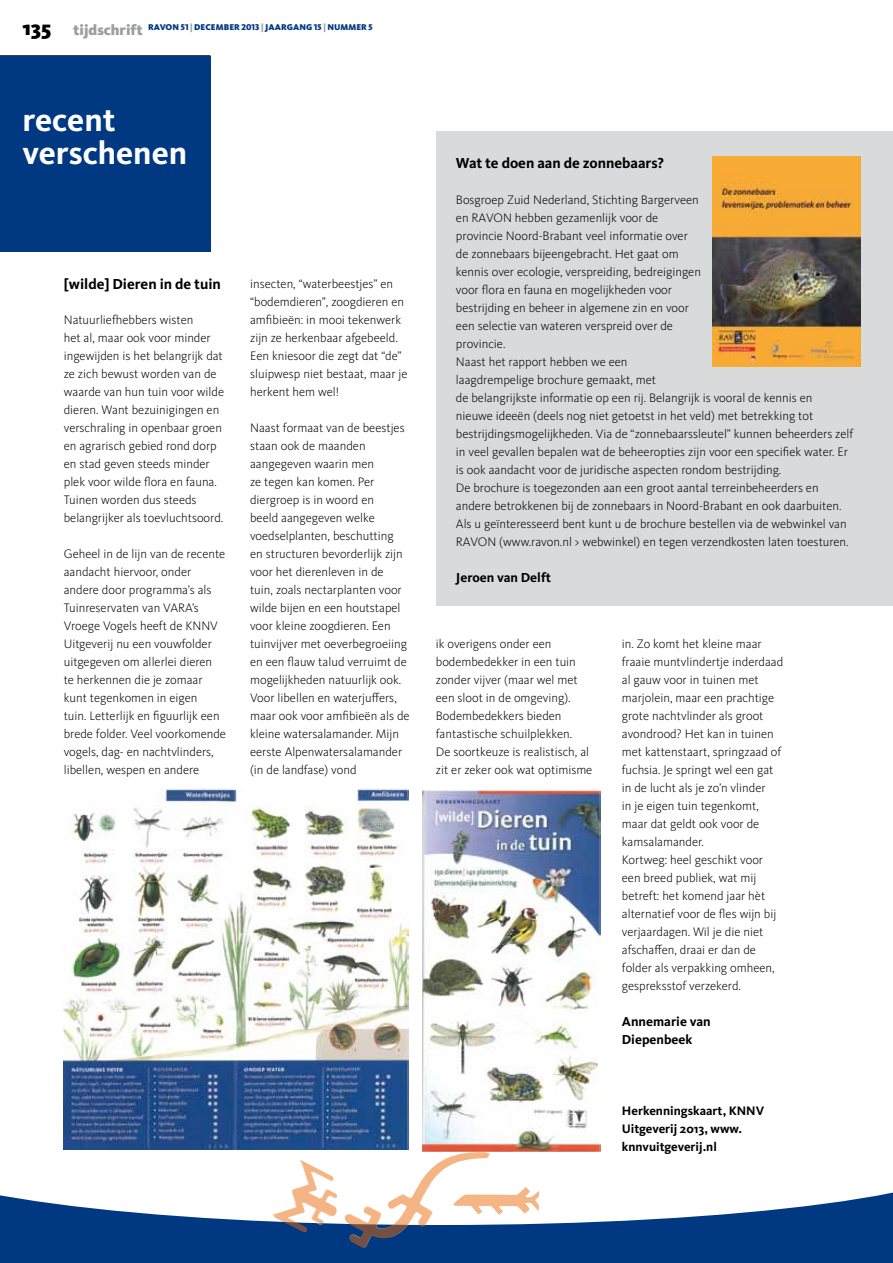
<style>
.page{position:relative;width:893px;height:1263px;background:#fff}
.page>*{position:absolute;margin:0;border:0;box-sizing:border-box;transform-origin:0 0}
.t1{font:700 33px/33px "Kievit OT";color:#fff}
.t2{font:700 15px "Kievit OT";color:#000}
.t3{font:700 13.5px/18px "Kievit OT";color:#000}
.t4{font:300 12.75px/18px "Kievit OT";color:#000}
.t5{font:700 12.75px/18px "Kievit OT";color:#000}
.t6{font:900 8.7px "Kievit OT";letter-spacing:.01em;color:#003882}
.s1{font-size:21px;color:#000}
.s2{font-size:15px;color:#9c9e9f}
.s3{color:#9c9e9f}
</style>
<div class="page">
<hr style="left:0;top:55px;width:210px;height:1px;background:#000">
<div style="left:0;top:1113px;width:893px;height:150px;background:#003882"></div>
<svg style="left:0;top:1080px;width:893px;height:145px;fill:#fff"></svg>
<img style="left:300px;top:1160px;width:7px;height:25px">
<img style="left:457px;top:1187px;width:68px;height:13px">
<img style="left:441px;top:1151px;width:34px;height:10px">
<div style="left:885px;top:1106px;width:8px;height:20px;background:#fff"></div>
<div style="left:436px;top:131px;width:457px;height:474px;background:#d9dadb"></div>
<div style="left:0;top:56px;width:210px;height:195px;background:#003882"></div>
<img style="left:713px;top:156px;width:148px;height:210px">
<img style="left:64px;top:788px;width:345px;height:361px">
<img style="left:423px;top:789px;width:178px;height:362px">
<p class="t6" style="left:22px;top:21px;width:254px"><span class="s1">135</span> <span class="s2">TIJDSCHRIFT</span> RAVON 51 <span class="s3">|</span> DECEMBER 2013 <span class="s3">|</span> JAAR</p>
<p class="t6" style="left:287px;top:21px;width:88px">GANG 15 <span class="s3">|</span> N UMMER 5</p>
<h1 class="t1" style="left:23px;top:104px;width:166px">recent verschenen</h1>
<p class="t2" style="left:64px;top:274px;width:159px">[wilde] Dieren in de tuin</p>
<p class="t4" style="left:64px;top:311px;width:162px">Natuurliefhebbers wisten<br>het al, maar ook voor minder ingewijden is het belangrijk dat ze zich bewust worden van de waarde van hun tuin voor wilde dieren. Want bezuinigingen en verschraling in openbaar groen en agrarisch gebied rond dorp en stad geven steeds minder plek voor wilde flora en fauna.<br>Tuinen worden dus steeds belangrijker als toevluchtsoord.</p>
<p class="t4" style="left:64px;top:545px;width:164px">Geheel in de lijn van de recente aandacht hiervoor, onder andere door programma’s als<br>Tuinreservaten van VARA’s<br>Vroege Vogels heeft de KNNV<br>Uitgeverij nu een vouwfolder uitgegeven om allerlei dieren<br>te herkennen die je zomaar kunt tegenkomen in eigen<br>tuin. Letterlijk en figuurlijk een brede folder. Veel voorkomende vogels, dag- en nachtvlinders, libellen, wespen en andere</p>
<p class="t4" style="left:250px;top:275px;width:159px">insecten, “waterbeestjes” en “bodemdieren”, zoogdieren en amfibieën: in mooi tekenwerk zijn ze herkenbaar afgebeeld.<br>Een kniesoor die zegt dat “de” sluipwesp niet bestaat, maar je herkent hem wel!</p>
<p class="t4" style="left:250px;top:419px;width:161px">Naast formaat van de beestjes staan ook de maanden aangegeven waarin men<br>ze tegen kan komen. Per diergroep is in woord en<br>beeld aangegeven welke voedselplanten, beschutting<br>en structuren bevorderlijk zijn voor het dierenleven in de tuin, zoals nectarplanten voor wilde bijen en een houtstapel voor kleine zoogdieren. Een tuinvijver met oeverbegroeiing en een flauw talud verruimt de mogelijkheden natuurlijk ook.<br>Voor libellen en waterjuffers, maar ook voor amfibieën als de kleine watersalamander. Mijn eerste Alpenwatersalamander (in de landfase) vond</p>
<p class="t2" style="left:456px;top:154px;width:209px">Wat te doen aan de zonnebaars?</p>
<p class="t4" style="left:456px;top:190px;width:399px">Bosgroep Zuid Nederland, Stichting Bargerveen<br>en RAVON hebben gezamenlijk voor de<br>provincie Noord-Brabant veel informatie over<br>de zonnebaars bijeengebracht. Het gaat om<br>kennis over ecologie, verspreiding, bedreigingen<br>voor flora en fauna en mogelijkheden voor<br>bestrijding en beheer in algemene zin en voor<br>een selectie van wateren verspreid over de<br>provincie.<br>Naast het rapport hebben we een<br>laagdrempelige brochure gemaakt, met<br>de belangrijkste informatie op een rij. Belangrijk is vooral de kennis en<br>nieuwe ideeën (deels nog niet getoetst in het veld) met betrekking tot bestrijdingsmogelijkheden. Via de “zonnebaarssleutel” kunnen beheerders zelf in veel gevallen bepalen wat de beheeropties zijn voor een specifiek water. Er is ook aandacht voor de juridische aspecten rondom bestrijding.<br>De brochure is toegezonden aan een groot aantal terreinbeheerders en andere betrokkenen bij de zonnebaars in Noord-Brabant en ook daarbuiten.<br>Als u geïnteresseerd bent kunt u de brochure bestellen via de webwinkel van RAVON (www.ravon.nl &gt; webwinkel) en tegen verzendkosten laten toesturen.</p>
<p class="t3" style="left:456px;top:568px;width:97px">Jeroen van Delft</p>
<p class="t4" style="left:436px;top:635px;width:158px">ik overigens onder een bodembedekker in een tuin zonder vijver (maar wel met een sloot in de omgeving).<br>Bodembedekkers bieden fantastische schuilplekken.<br>De soortkeuze is realistisch, al zit er zeker ook wat optimisme</p>
<p class="t4" style="left:622px;top:635px;width:163px">in. Zo komt het kleine maar fraaie muntvlindertje inderdaad al gauw voor in tuinen met marjolein, maar een prachtige grote nachtvlinder als groot avondrood? Het kan in tuinen met kattenstaart, springzaad of fuchsia. Je springt wel een gat in de lucht als je zo’n vlinder<br>in je eigen tuin tegenkomt, maar dat geldt ook voor de kamsalamander.<br>Kortweg: heel geschikt voor een breed publiek, wat mij betreft: het komend jaar hèt alternatief voor de fles wijn bij verjaardagen. Wil je die niet afschaffen, draai er dan de folder als verpakking omheen, gespreksstof verzekerd.</p>
<p class="t3" style="left:622px;top:1012px;width:90px">Annemarie van<br>Diepenbeek</p>
<p class="t5" style="left:622px;top:1101px;width:144px">Herkenningskaart, KNNV<br>Uitgeverij 2013, www. knnvuitgeverij.nl</p>
</div>
